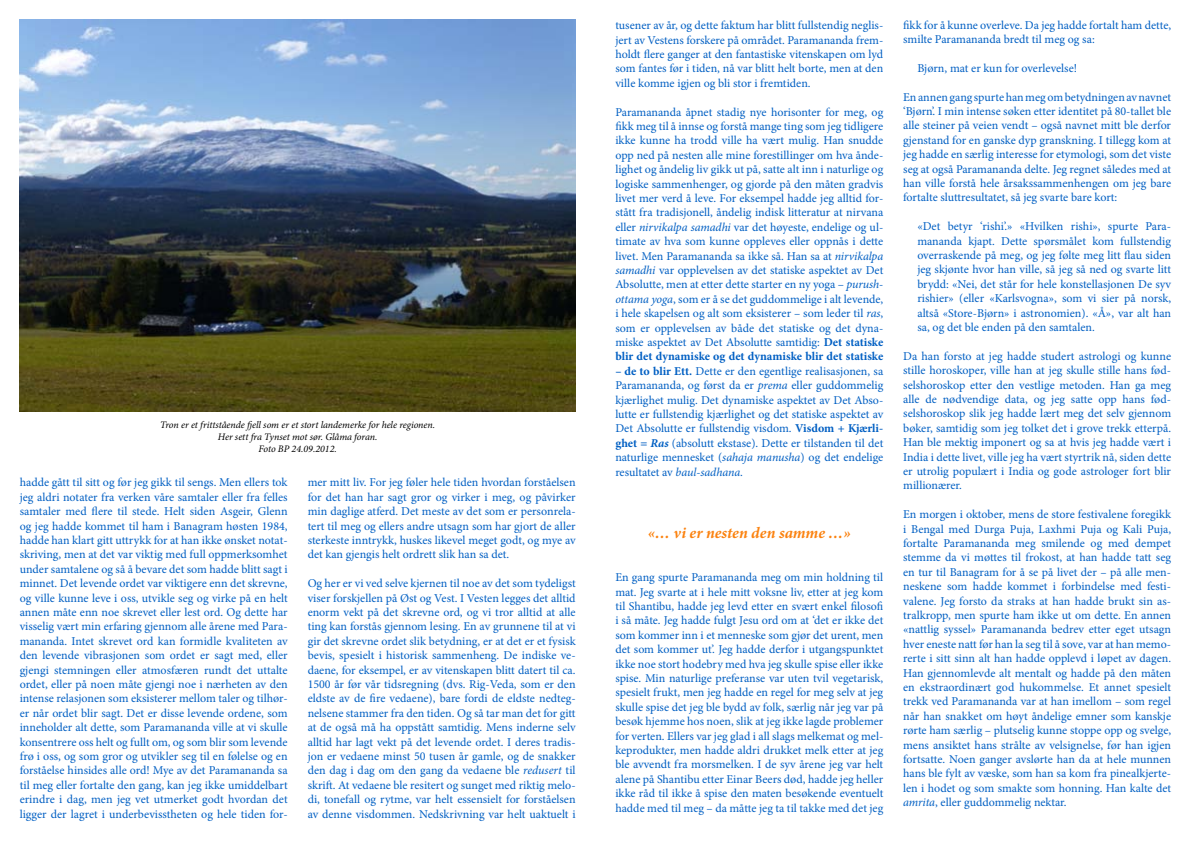
<style>
.page{position:relative;width:1191px;height:842px;background:#fff}
.page>*{position:absolute;margin:0;border:0;box-sizing:border-box;transform-origin:0 0}
.t1{font:italic 700 16px "Minion Pro";letter-spacing:.005em;color:#fb820f}
.t2{font:12px/14.4px "Minion Pro";color:#005fc3;text-align:justify}
.t3{font:italic 10px/12px "Minion Pro";letter-spacing:-.005em;color:#000;text-align:center}
.s1{font-style:italic}
.s2{font-weight:700}
.s3{font-weight:700;font-style:italic}
</style>
<div class="page">
<img style="left:20px;top:20px;width:555px;height:391px">
<p class="t3" style="left:160px;top:419px;width:277px">Tron er et frittstående fjell som er et stort landemerke for hele regionen.<br>Her sett fra Tynset mot sør. Glåma foran.<br>Foto BP 24.09.2012.</p>
<p class="t2" style="left:20px;top:475px;width:269px">hadde gått til sitt og før jeg gikk til sengs. Men ellers tok jeg aldri notater fra verken våre samtaler eller fra felles samtaler med flere til stede. Helt siden Asgeir, Glenn og jeg hadde kommet til ham i Banagram høsten 1984, hadde han klart gitt uttrykk for at han ikke ønsket notat&shy;skriving, men at det var viktig med full oppmerksomhet under samtalene og så å bevare det som hadde blitt sagt i minnet. Det levende ordet var viktigere enn det skrevne, og ville kunne leve i oss, utvikle seg og virke på en helt annen måte enn noe skrevet eller lest ord. Og dette har visselig vært min erfaring gjennom alle årene med Para&shy;mananda. Intet skrevet ord kan formidle kvaliteten av den levende vibrasjonen som ordet er sagt med, eller gjengi stemningen eller atmosfæren rundt det uttalte ordet, eller på noen måte gjengi noe i nærheten av den intense relasjonen som eksisterer mellom taler og tilhør&shy;er når ordet blir sagt. Det er disse levende ordene, som inneholder alt dette, som Paramananda ville at vi skulle konsentrere oss helt og fullt om, og som blir som levende frø i oss, og som gror og utvikler seg til en følelse og en forståelse hinsides alle ord! Mye av det Paramananda sa til meg eller fortalte den gang, kan jeg ikke umiddelbart erindre i dag, men jeg vet utmerket godt hvordan det ligger der lagret i underbevisstheten og hele tiden for-</p>
<p class="t2" style="left:308px;top:475px;width:269px">mer mitt liv. For jeg føler hele tiden hvordan forståelsen for det han har sagt gror og virker i meg, og påvirker min daglige atferd. Det meste av det som er personrela&shy;tert til meg og ellers andre utsagn som har gjort de aller sterkeste inntrykk, huskes likevel meget godt, og mye av det kan gjengis helt ordrett slik han sa det.</p>
<p class="t2" style="left:308px;top:576px;width:269px">Og her er vi ved selve kjernen til noe av det som tydeligst viser forskjellen på Øst og Vest. I Vesten legges det alltid enorm vekt på det skrevne ord, og vi tror alltid at alle ting kan forstås gjennom lesing. En av grunnene til at vi gir det skrevne ordet slik betydning, er at det er et fysisk bevis, spesielt i historisk sammenheng. De indiske ve&shy;daene, for eksempel, er av vitenskapen blitt datert til ca.<br>1500 år før vår tidsregning (dvs. Rig-Veda, som er den eldste av de fire vedaene), bare fordi de eldste nedteg&shy;nelsene stammer fra den tiden. Og så tar man det for gitt at de også må ha oppstått samtidig. Mens inderne selv alltid har lagt vekt på det levende ordet. I deres tradis&shy;jon er vedaene minst 50 tusen år gamle, og de snakker den dag i dag om den gang da vedaene ble <span class="s1">redusert</span> til skrift. At vedaene ble resitert og sunget med riktig melo&shy;di, tonefall og rytme, var helt essensielt for forståelsen av denne visdommen. Nedskrivning var helt uaktuelt i</p>
<p class="t2" style="left:615px;top:18px;width:269px">tusener av år, og dette faktum har blitt fullstendig neglis&shy;jert av Vestens forskere på området. Paramananda frem&shy;holdt flere ganger at den fantastiske vitenskapen om lyd som fantes før i tiden, nå var blitt helt borte, men at den ville komme igjen og bli stor i fremtiden.</p>
<p class="t2" style="left:615px;top:105px;width:269px">Paramananda åpnet stadig nye horisonter for meg, og fikk meg til å innse og forstå mange ting som jeg tidligere ikke kunne ha trodd ville ha vært mulig. Han snudde opp ned på nesten alle mine forestillinger om hva ånde&shy;lighet og åndelig liv gikk ut på, satte alt inn i naturlige og logiske sammenhenger, og gjorde på den måten gradvis livet mer verd å leve. For eksempel hadde jeg alltid for&shy;stått fra tradisjonell, åndelig indisk litteratur at nirvana eller <span class="s1">nirvikalpa samadhi</span> var det høyeste, endelige og ul&shy;timate av hva som kunne oppleves eller oppnås i dette livet. Men Paramananda sa ikke så. Han sa at <span class="s1">nirvikalpa samadhi</span> var opplevelsen av det statiske aspektet av Det Absolutte, men at etter dette starter en ny yoga – <span class="s1">purush&shy;ottama yoga</span>, som er å se det guddommelige i alt levende, i hele skapelsen og alt som eksisterer – som leder til <span class="s1">ras</span>, som er opplevelsen av både det statiske og det dyna&shy;miske aspektet av Det Absolutte samtidig: <span class="s2">Det statiske blir det dynamiske og det dynamiske blir det statiske</span></p>
<p class="t2" style="left:615px;top:364px;width:269px"><span class="s2">– de to blir Ett.</span> Dette er den egentlige realisasjonen, sa Paramananda, og først da er <span class="s1">prema</span> eller guddommelig kjærlighet mulig. Det dynamiske aspektet av Det Abso&shy;lutte er fullstendig kjærlighet og det statiske aspektet av Det Absolutte er fullstendig visdom. <span class="s2">Visdom + Kjærli&shy;ghet =</span> <span class="s3">Ras</span> (absolutt ekstase). Dette er tilstanden til det naturlige mennesket (<span class="s1">sahaja manusha</span>) og det endelige resultatet av <span class="s1">baul-sadhana</span>.</p>
<h1 class="t1" style="left:647px;top:521px;width:205px">«… vi er nesten den samme …»</h1>
<p class="t2" style="left:615px;top:570px;width:269px">En gang spurte Paramananda meg om min holdning til mat. Jeg svarte at i hele mitt voksne liv, etter at jeg kom til Shantibu, hadde jeg levd etter en svært enkel filosofi i så måte. Jeg hadde fulgt Jesu ord om at ‘det er ikke det som kommer inn i et menneske som gjør det urent, men det som kommer ut’. Jeg hadde derfor i utgangspunktet ikke noe stort hodebry med hva jeg skulle spise eller ikke spise. Min naturlige preferanse var uten tvil vegetarisk, spesielt frukt, men jeg hadde en regel for meg selv at jeg skulle spise det jeg ble bydd av folk, særlig når jeg var på besøk hjemme hos noen, slik at jeg ikke lagde problemer for verten. Ellers var jeg glad i all slags melkemat og mel&shy;keprodukter, men hadde aldri drukket melk etter at jeg ble avvendt fra morsmelken. I de syv årene jeg var helt alene på Shantibu etter Einar Beers død, hadde jeg heller ikke råd til ikke å spise den maten besøkende eventuelt hadde med til meg – da måtte jeg ta til takke med det jeg</p>
<p class="t2" style="left:903px;top:18px;width:269px">fikk for å kunne overleve. Da jeg hadde fortalt ham dette, smilte Paramananda bredt til meg og sa:</p>
<p class="t2" style="left:917px;top:61px;width:161px">Bjørn, mat er kun for overlevelse!</p>
<p class="t2" style="left:903px;top:90px;width:269px">En annen gang spurte han meg om betydningen av navnet ‘Bjørn’. I min intense søken etter identitet på 80-tallet ble alle steiner på veien vendt – også navnet mitt ble derfor gjenstand for en ganske dyp granskning. I tillegg kom at jeg hadde en særlig interesse for etymologi, som det viste seg at også Paramananda delte. Jeg regnet således med at han ville forstå hele årsakssammenhengen om jeg bare fortalte sluttresultatet, så jeg svarte bare kort:</p>
<p class="t2" style="left:917px;top:219px;width:255px">«Det betyr ‘rishi’.» «Hvilken rishi», spurte Para&shy;mananda kjapt. Dette spørsmålet kom fullstendig overraskende på meg, og jeg følte meg litt flau siden jeg skjønte hvor han ville, så jeg så ned og svarte litt brydd: «Nei, det står for hele konstellasjonen De syv rishier» (eller «Karlsvogna», som vi sier på norsk, altså «Store-Bjørn» i astronomien). «Å», var alt han sa, og det ble enden på den samtalen.</p>
<p class="t2" style="left:903px;top:349px;width:269px">Da han forsto at jeg hadde studert astrologi og kunne stille horoskoper, ville han at jeg skulle stille hans fød&shy;selshoroskop etter den vestlige metoden. Han ga meg alle de nødvendige data, og jeg satte opp hans fød&shy;selshoroskop slik jeg hadde lært meg det selv gjennom bøker, samtidig som jeg tolket det i grove trekk etterpå.<br>Han ble mektig imponert og sa at hvis jeg hadde vært i India i dette livet, ville jeg ha vært styrtrik nå, siden dette er utrolig populært i India og gode astrologer fort blir millionærer.</p>
<p class="t2" style="left:903px;top:507px;width:269px">En morgen i oktober, mens de store festivalene foregikk i Bengal med Durga Puja, Laxhmi Puja og Kali Puja, fortalte Paramananda meg smilende og med dempet stemme da vi møttes til frokost, at han hadde tatt seg en tur til Banagram for å se på livet der – på alle men&shy;neskene som hadde kommet i forbindelse med festi&shy;valene. Jeg forsto da straks at han hadde brukt sin as&shy;tralkropp, men spurte ham ikke ut om dette. En annen «nattlig syssel» Paramananda bedrev etter eget utsagn hver eneste natt før han la seg til å sove, var at han memo&shy;rerte i sitt sinn alt han hadde opplevd i løpet av dagen.<br>Han gjennomlevde alt mentalt og hadde på den måten en ekstraordinært god hukommelse. Et annet spesielt trekk ved Paramananda var at han imellom – som regel når han snakket om høyt åndelige emner som kanskje rørte ham særlig – plutselig kunne stoppe opp og svelge, mens ansiktet hans strålte av velsignelse, før han igjen fortsatte. Noen ganger avslørte han da at hele munnen hans ble fylt av væske, som han sa kom fra pinealkjerte&shy;len i hodet og som smakte som honning. Han kalte det <span class="s1">amrita</span>, eller guddommelig nektar.</p>
</div>
